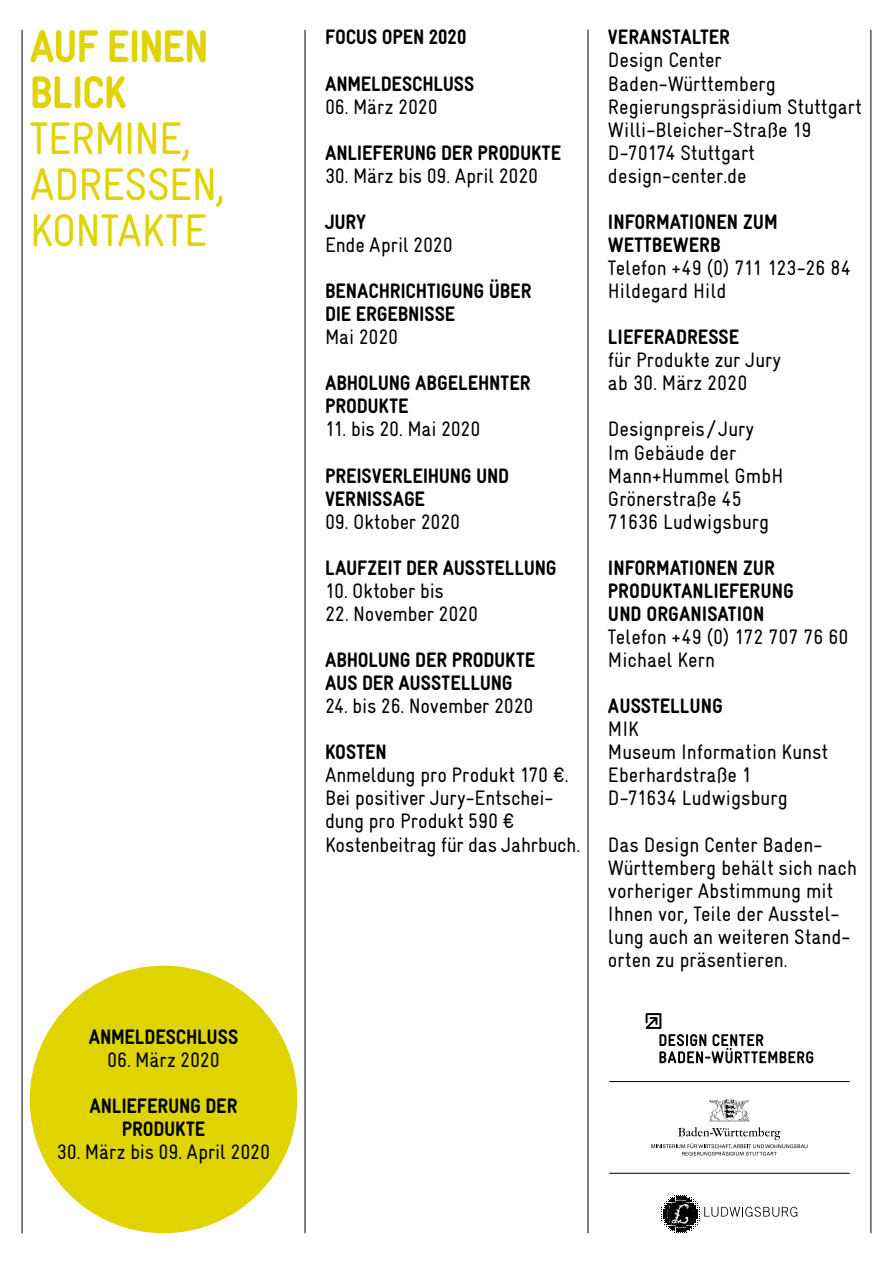
<style>
.page{position:relative;width:893px;height:1263px;background:#fff}
.page>*{position:absolute;margin:0;border:0;box-sizing:border-box;transform-origin:0 0}
.t1{font:45.75px/46px "Gravur Condensed";letter-spacing:-.02em;color:#dfd300}
.t2{font:900 45.75px/46px "Gravur Condensed";letter-spacing:-.03em;color:#dfd300}
.t3{font:21px/23.1px "Gravur Condensed";color:#000}
.t4{font:900 21px/23.1px "Gravur Condensed";color:#000}
</style>
<div class="page">
<hr style="left:871px;top:30px;width:1px;height:1203px;background:#000">
<hr style="left:305px;top:30px;width:1px;height:1203px;background:#000">
<hr style="left:22px;top:30px;width:1px;height:1203px;background:#000">
<hr style="left:588px;top:30px;width:1px;height:1203px;background:#000">
<svg style="left:661px;top:1195px;width:136px;height:38px"></svg>
<svg style="left:651px;top:1099px;width:157px;height:56px"></svg>
<svg style="left:646px;top:1013px;width:167px;height:50px"></svg>
<hr style="left:609px;top:1081px;width:241px;height:1px;background:#000">
<hr style="left:609px;top:1173px;width:241px;height:1px;background:#000">
<div style="left:30px;top:966px;width:267px;height:267px;background:#dfd300;border-radius:50%"></div>
<h1 class="t2" style="left:30px;top:23px;width:181px">AUF EINEN<br>BLICK</h1>
<h1 class="t1" style="left:30px;top:115px;width:197px">TERMINE,<br>ADRESSEN,<br>KONTAKTE</h1>
<p class="t4" style="left:89px;top:1025px;width:151px">ANMELDESCHLUSS</p>
<p class="t3" style="left:107px;top:1048px;width:114px">06. März 2020</p>
<p class="t4" style="left:90px;top:1094px;width:150px;text-align:center">ANLIEFERUNG DER<br>PRODUKTE</p>
<p class="t3" style="left:57px;top:1140px;width:215px">30. März bis 09. April 2020</p>
<p class="t4" style="left:325px;top:26px;width:143px">FOCUS OPEN 2020</p>
<p class="t4" style="left:325px;top:72px;width:151px">ANMELDESCHLUSS</p>
<p class="t3" style="left:325px;top:95px;width:114px">06. März 2020</p>
<p class="t4" style="left:325px;top:141px;width:238px">ANLIEFERUNG DER PRODUKTE</p>
<p class="t3" style="left:325px;top:164px;width:215px">30. März bis 09. April 2020</p>
<p class="t4" style="left:325px;top:210px;width:43px">JURY</p>
<p class="t3" style="left:325px;top:233px;width:129px">Ende April 2020</p>
<p class="t4" style="left:325px;top:279px;width:208px">BENACHRICHTIGUNG ÜBER<br>DIE ERGEBNISSE</p>
<p class="t3" style="left:325px;top:325px;width:75px">Mai 2020</p>
<p class="t4" style="left:325px;top:372px;width:207px">ABHOLUNG ABGELEHNTER<br>PRODUKTE</p>
<p class="t3" style="left:325px;top:418px;width:157px">11. bis 20. Mai 2020</p>
<p class="t4" style="left:325px;top:464px;width:186px">PREISVERLEIHUNG UND<br>VERNISSAGE</p>
<p class="t3" style="left:325px;top:510px;width:137px">09. Oktober 2020</p>
<p class="t4" style="left:325px;top:556px;width:233px">LAUFZEIT DER AUSSTELLUNG</p>
<p class="t3" style="left:325px;top:579px;width:120px">10. Oktober bis</p>
<p class="t3" style="left:325px;top:602px;width:155px">22. November 2020</p>
<p class="t4" style="left:325px;top:648px;width:212px">ABHOLUNG DER PRODUKTE<br>AUS DER AUSSTELLUNG</p>
<p class="t3" style="left:325px;top:694px;width:210px">24. bis 26. November 2020</p>
<p class="t4" style="left:325px;top:740px;width:63px">KOSTEN</p>
<p class="t3" style="left:325px;top:763px;width:256px">Anmeldung pro Produkt 170 €.<br>Bei positiver Jury-Entschei&shy;dung pro Produkt 590 €<br>Kostenbeitrag für das Jahrbuch.</p>
<p class="t4" style="left:608px;top:26px;width:124px">VERANSTALTER</p>
<p class="t3" style="left:608px;top:49px;width:255px">Design Center<br>Baden-Württemberg<br>Regierungspräsidium Stuttgart<br>Willi-Bleicher-Straße 19<br>D-70174 Stuttgart design-center.de</p>
<p class="t4" style="left:608px;top:210px;width:171px">INFORMATIONEN ZUM<br>WETTBEWERB</p>
<p class="t3" style="left:608px;top:256px;width:244px">Telefon +49 (0) 711 123-26 84<br>Hildegard Hild</p>
<p class="t4" style="left:608px;top:325px;width:133px">LIEFERADRESSE</p>
<p class="t3" style="left:608px;top:348px;width:175px">für Produkte zur Jury ab 30. März 2020</p>
<p class="t3" style="left:608px;top:418px;width:177px">Designpreis / Jury<br>Im Gebäude der<br>Mann+Hummel GmbH<br>Grönerstraße 45<br>71636 Ludwigsburg</p>
<p class="t4" style="left:608px;top:556px;width:187px">INFORMATIONEN ZUR<br>PRODUKTANLIEFERUNG<br>UND ORGANISATION</p>
<p class="t3" style="left:608px;top:625px;width:242px">Telefon +49 (0) 172 707 76 60<br>Michael Kern</p>
<p class="t4" style="left:608px;top:694px;width:116px">AUSSTELLUNG</p>
<p class="t3" style="left:608px;top:717px;width:222px">MIK<br>Museum Information Kunst<br>Eberhardstraße 1<br>D-71634 Ludwigsburg</p>
<p class="t3" style="left:608px;top:833px;width:250px">Das Design Center Baden-<br>Württemberg behält sich nach vorheriger Abstimmung mit<br>Ihnen vor, Teile der Ausstel&shy;lung auch an weiteren Stand&shy;orten zu präsentieren.</p>
</div>
